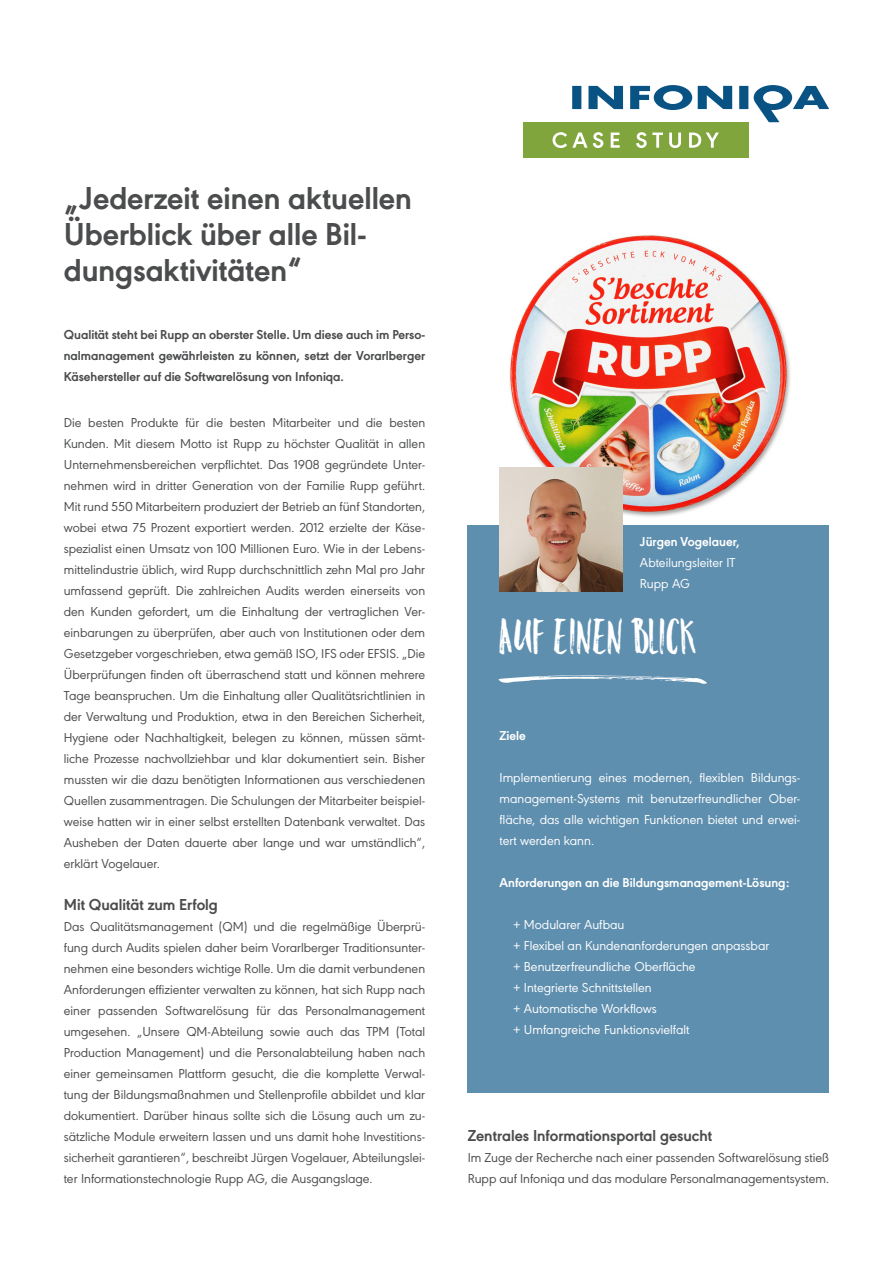
<style>
.page{position:relative;width:893px;height:1263px;background:#fff}
.page>*{position:absolute;margin:0;border:0;box-sizing:border-box;transform-origin:0 0}
.t1{font:45px "Hello Beautiful Marker";color:#fff}
.t2{font:700 33px/36px "URW Geometric";color:#4b4c4d}
.t3{font:700 16.5px "URW Geometric";color:#4b4c4d}
.t4{font:13.5px/21px "URW Geometric";color:#4b4c4d;text-align:justify}
.t5{font:13.5px/21px "URW Geometric";color:#fff;text-align:justify}
.t6{font:700 13.5px/21px "URW Geometric";color:#4b4c4d;text-align:justify}
.t7{font:700 13.5px "URW Geometric";color:#fff}
</style>
<div class="page">
<img style="left:499px;top:235px;width:291px;height:290px">
<div style="left:468px;top:525px;width:361px;height:568px;background:#5f8faf"></div>
<svg style="left:572px;top:85px;width:257px;height:37px"></svg>
<div style="left:523px;top:122px;width:225px;height:36px;background:#81a53d"></div>
<svg style="left:552px;top:132px;width:167px;height:16px"></svg>
<img style="left:500px;top:468px;width:123px;height:123px">
<svg style="left:498px;top:675px;width:209px;height:9px"></svg>
<p class="t2" style="left:64px;top:178px;width:350px">„Jederzeit einen aktuellen<br>Überblick über alle Bil&shy;dungsaktivitäten“</p>
<p class="t6" style="left:64px;top:323px;width:363px">Qualität steht bei Rupp an oberster Stelle. Um diese auch im Perso&shy;nalmanagement gewährleisten zu können, setzt der Vorarlberger Käsehersteller auf die Softwarelösung von Infoniqa.</p>
<p class="t4" style="left:64px;top:411px;width:363px">Die besten Produkte für die besten Mitarbeiter und die besten Kunden. Mit diesem Motto ist Rupp zu höchster Qualität in allen Unternehmensbereichen verpflichtet. Das 1908 gegründete Unter&shy;nehmen wird in dritter Generation von der Familie Rupp geführt.<br>Mit rund 550 Mitarbeitern produziert der Betrieb an fünf Standorten, wobei etwa 75 Prozent exportiert werden. 2012 erzielte der Käse&shy;spezialist einen Umsatz von 100 Millionen Euro. Wie in der Lebens&shy;mittelindustrie üblich, wird Rupp durchschnittlich zehn Mal pro Jahr umfassend geprüft. Die zahlreichen Audits werden einerseits von den Kunden gefordert, um die Einhaltung der vertraglichen Ver&shy;einbarungen zu überprüfen, aber auch von Institutionen oder dem Gesetzgeber vorgeschrieben, etwa gemäß ISO, IFS oder EFSIS. „Die Überprüfungen finden oft überraschend statt und können mehrere Tage beanspruchen. Um die Einhaltung aller Qualitätsrichtlinien in der Verwaltung und Produktion, etwa in den Bereichen Sicherheit, Hygiene oder Nachhaltigkeit, belegen zu können, müssen sämt&shy;liche Prozesse nachvollziehbar und klar dokumentiert sein. Bisher mussten wir die dazu benötigten Informationen aus verschiedenen Quellen zusammentragen. Die Schulungen der Mitarbeiter beispiel&shy;weise hatten wir in einer selbst erstellten Datenbank verwaltet. Das Ausheben der Daten dauerte aber lange und war umständlich“, erklärt Vogelauer.</p>
<p class="t3" style="left:64px;top:892px;width:156px">Mit Qualität zum Erfolg</p>
<p class="t4" style="left:64px;top:915px;width:363px">Das Qualitätsmanagement (QM) und die regelmäßige Überprü&shy;fung durch Audits spielen daher beim Vorarlberger Traditionsunter&shy;nehmen eine besonders wichtige Rolle. Um die damit verbundenen Anforderungen effizienter verwalten zu können, hat sich Rupp nach einer passenden Softwarelösung für das Personalmanagement umgesehen. „Unsere QM-Abteilung sowie auch das TPM (Total Production Management) und die Personalabteilung haben nach einer gemeinsamen Plattform gesucht, die die komplette Verwal&shy;tung der Bildungsmaßnahmen und Stellenprofile abbildet und klar dokumentiert. Darüber hinaus sollte sich die Lösung auch um zu&shy;sätzliche Module erweitern lassen und uns damit hohe Investitions&shy;sicherheit garantieren“, beschreibt Jürgen Vogelauer, Abteilungslei&shy;ter Informationstechnologie Rupp AG, die Ausgangslage.</p>
<p class="t7" style="left:640px;top:531px;width:101px">Jürgen Vogelauer,</p>
<p class="t5" style="left:640px;top:551px;width:97px">Abteilungsleiter IT</p>
<p class="t5" style="left:640px;top:572px;width:51px">Rupp AG</p>
<p class="t1" style="left:499px;top:609px;width:200px">AUF EINEN BLICK</p>
<p class="t7" style="left:500px;top:726px;width:28px">Ziele</p>
<p class="t5" style="left:500px;top:766px;width:302px">Implementierung eines modernen, flexiblen Bildungs&shy;management-Systems mit benutzerfreundlicher Ober&shy;fläche, das alle wichtigen Funktionen bietet und erwei&shy;tert werden kann.</p>
<p class="t7" style="left:500px;top:873px;width:291px">Anforderungen an die Bildungsmanagement-Lösung:</p>
<p class="t5" style="left:513px;top:913px;width:113px">+ Modularer Aufbau</p>
<p class="t5" style="left:513px;top:934px;width:258px">+ Flexibel an Kundenanforderungen anpassbar</p>
<p class="t5" style="left:513px;top:955px;width:184px">+ Benutzerfreundliche Oberfläche</p>
<p class="t5" style="left:513px;top:976px;width:140px">+ Integrierte Schnittstellen</p>
<p class="t5" style="left:513px;top:997px;width:145px">+ Automatische Workflows</p>
<p class="t5" style="left:513px;top:1018px;width:178px">+ Umfangreiche Funktionsvielfalt</p>
<p class="t3" style="left:468px;top:1123px;width:246px">Zentrales Informationsportal gesucht</p>
<p class="t4" style="left:468px;top:1146px;width:363px">Im Zuge der Recherche nach einer passenden Softwarelösung stieß<br>Rupp auf Infoniqa und das modulare Personalmanagementsystem.</p>
</div>
